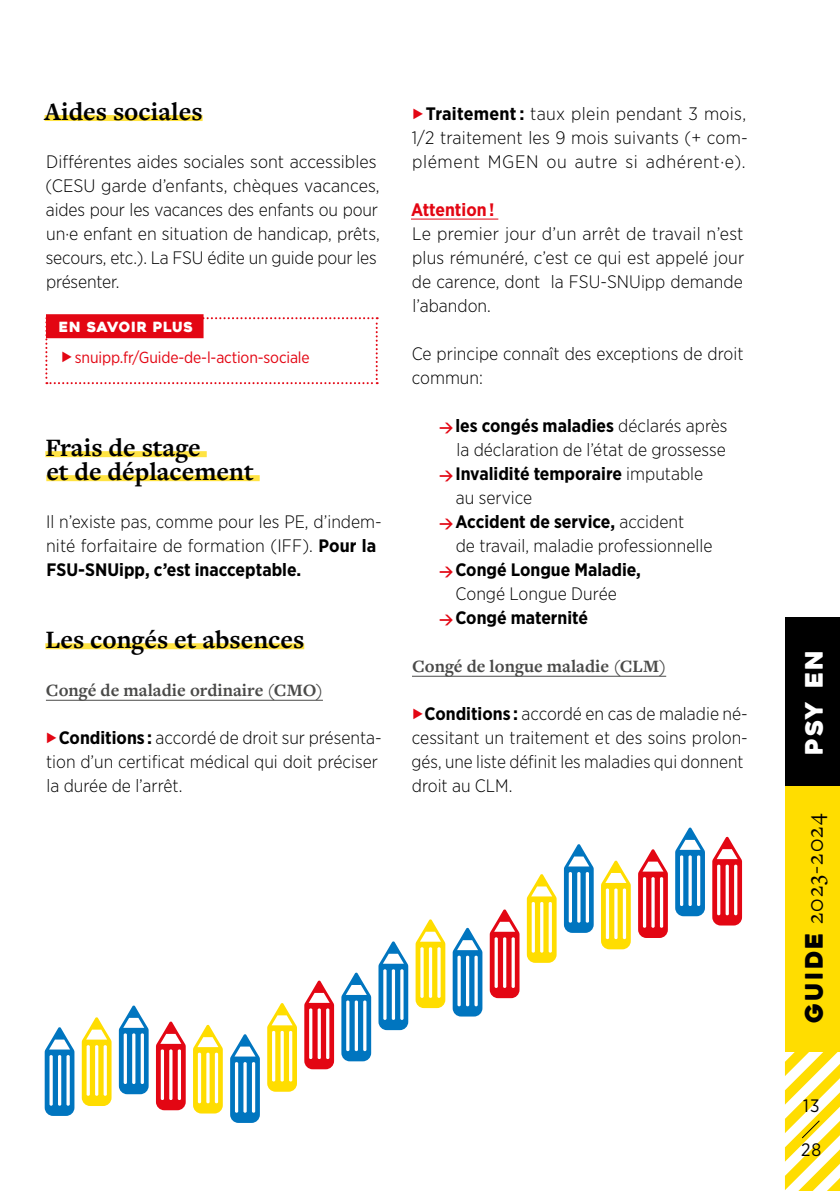
<style>
.page{position:relative;width:840px;height:1191px;background:#fff}
.page>*{position:absolute;margin:0;border:0;box-sizing:border-box;transform-origin:0 0}
._01_Niveau_1_POYNTER_copie{font:700 26px/24px "Freight Text Pro";color:#000}
.t1{font:24px "Freight Text Pro";letter-spacing:.05em;color:#000}
.t2{font:24px "Heavitas";color:#fff}
._04_texte-justifié{font:300 18px/24px "Gotham Narrow";color:#000}
._04_texte-justifié-2{font:700 18px/24px "Gotham Narrow";color:#000}
._02_Niveau_2{font:700 18px "Freight Text Pro";color:#4a4a49}
._04_texte-justifié-3{font:700 18px "Freight Text Pro";color:#4a4a49}
._04_texte-justifié-4{font:700 18px "Gotham Narrow";color:#e30613}
.t3{font:18px "Gotham Narrow";color:#000}
.t4{font:16px "Gotham Narrow";letter-spacing:-.01em;color:#e30613}
.t5{font:14px "Heavitas";letter-spacing:.025em;color:#fff}
.s1{font-weight:700}
.s2{font-family:"DINOT";font-weight:700;font-size:14px;color:#e30613}
.s3{font-family:"DINOT";font-size:14px;color:#e30613}
.s4{font-weight:300}
.s5{font-family:"Heavitas"}
</style>
<div class="page">
<div style="left:784px;top:617px;width:55px;height:170px;background:#000"></div>
<div style="left:784px;top:786px;width:55px;height:265px;background:#fd0"></div>
<svg style="left:784px;top:1050px;width:55px;height:141px"></svg>
<div style="left:45px;top:115px;width:157px;height:6px;background:#ffe343"></div>
<div style="left:45px;top:451px;width:162px;height:6px;background:#ffe343"></div>
<div style="left:46px;top:475px;width:213px;height:6px;background:#ffe343"></div>
<div style="left:45px;top:643px;width:259px;height:6px;background:#ffe343"></div>
<hr style="left:46px;top:700px;width:277px;height:1px;background:#4a4a49">
<div style="left:46px;top:314px;width:157px;height:24px;background:#e30613"></div>
<hr style="left:411px;top:219px;width:87px;height:1px;background:#e30613">
<hr style="left:412px;top:676px;width:253px;height:1px;background:#4a4a49">
<svg style="left:119px;top:1005px;width:29px;height:89px"></svg>
<svg style="left:452px;top:927px;width:30px;height:89px"></svg>
<svg style="left:193px;top:1024px;width:30px;height:89px"></svg>
<svg style="left:526px;top:874px;width:30px;height:88px"></svg>
<svg style="left:267px;top:1003px;width:30px;height:88px"></svg>
<svg style="left:601px;top:860px;width:29px;height:89px"></svg>
<svg style="left:712px;top:836px;width:29px;height:89px"></svg>
<svg style="left:82px;top:1017px;width:29px;height:89px"></svg>
<svg style="left:415px;top:919px;width:30px;height:89px"></svg>
<svg style="left:156px;top:1021px;width:30px;height:89px"></svg>
<svg style="left:489px;top:909px;width:30px;height:89px"></svg>
<svg style="left:341px;top:972px;width:30px;height:89px"></svg>
<svg style="left:675px;top:827px;width:29px;height:89px"></svg>
<svg style="left:45px;top:1027px;width:29px;height:89px"></svg>
<svg style="left:378px;top:941px;width:30px;height:89px"></svg>
<svg style="left:230px;top:1034px;width:30px;height:89px"></svg>
<svg style="left:563px;top:844px;width:30px;height:89px"></svg>
<svg style="left:304px;top:980px;width:30px;height:89px"></svg>
<svg style="left:638px;top:849px;width:29px;height:89px"></svg>
<svg style="left:45px;top:317px;width:332px;height:67px"></svg>
<p class="_01_Niveau_1_POYNTER_copie" style="left:45px;top:99px;width:159px">Aides sociales</p>
<p class="_04_texte-justifié" style="left:45px;top:149px;width:336px">Différentes aides sociales sont accessibles (CESU garde d’enfants, chèques vacances, aides pour les vacances des enfants ou pour un·e enfant en situation de handicap, prêts, secours, etc.). La FSU édite un guide pour les présenter.</p>
<p class="t5" style="left:59px;top:318px;width:135px">EN SAVOIR PLUS</p>
<p class="t4" style="left:75px;top:347px;width:236px">snuipp.fr/Guide-de-l-action-sociale</p>
<p class="_01_Niveau_1_POYNTER_copie" style="left:45px;top:435px;width:210px">Frais de stage<br>et de déplacement</p>
<p class="_04_texte-justifié" style="left:46px;top:509px;width:337px">Il n’existe pas, comme pour les PE, d’indem&shy;nité forfaitaire de formation (IFF). <span class="s1">Pour la<br>FSU-SNUipp, c’est inacceptable.</span></p>
<p class="_01_Niveau_1_POYNTER_copie" style="left:45px;top:627px;width:260px">Les congés et absences</p>
<p class="_02_Niveau_2" style="left:46px;top:678px;width:278px">Congé de maladie ordinaire (CMO)</p>
<p class="_04_texte-justifié" style="left:46px;top:725px;width:337px;text-indent:13px"><span class="s1">Conditions :</span> accordé de droit sur présenta&shy;tion d’un certificat médical qui doit préciser la durée de l’arrêt.</p>
<p class="_04_texte-justifié" style="left:411px;top:101px;width:337px;text-align:justify;text-indent:14px"><span class="s1">Traitement :</span> taux plein pendant 3 mois, 1/2 traitement les 9 mois suivants (+ com&shy;plément MGEN ou autre si adhérent·e).</p>
<p class="_04_texte-justifié-4" style="left:411px;top:198px;width:85px">Attention !</p>
<p class="_04_texte-justifié" style="left:411px;top:221px;width:334px;text-align:justify">Le premier jour d’un arrêt de travail n’est plus rémunéré, c’est ce qui est appelé jour de carence, dont la FSU-SNUipp demande l’abandon.</p>
<p class="_04_texte-justifié" style="left:411px;top:341px;width:333px">Ce principe connaît des exceptions de droit commun:</p>
<p class="_04_texte-justifié" style="left:439px;top:413px;width:289px;text-align:right"><span class="s2">→</span><span class="s1">les congés maladies</span> déclarés après la déclaration de l’état de grossesse</p>
<p class="_04_texte-justifié-2" style="left:455px;top:462px;width:249px;text-indent:-17px"><span class="s3">→</span>Invalidité temporaire <span class="s4">imputable au service</span></p>
<p class="_04_texte-justifié" style="left:455px;top:509px;width:258px;text-indent:-16px"><span class="s2">→</span><span class="s1">Accident de service,</span> accident<br>de travail, maladie professionnelle</p>
<p class="_04_texte-justifié-2" style="left:439px;top:558px;width:203px;text-align:center"><span class="s3">→</span>Congé Longue Maladie,<br><span class="s4">Congé Longue Durée</span></p>
<p class="_04_texte-justifié-2" style="left:439px;top:606px;width:150px"><span class="s3">→</span>Congé maternité</p>
<p class="_04_texte-justifié-3" style="left:412px;top:654px;width:255px">Congé de longue maladie (CLM)</p>
<p class="_04_texte-justifié" style="left:411px;top:701px;width:337px;text-indent:13px"><span class="s1">Conditions :</span> accordé en cas de maladie né&shy;cessitant un traitement et des soins prolon&shy;gés, une liste définit les maladies qui donnent droit au CLM.</p>
<h2 class="t2" style="left:799px;top:755px;width:107px;rotate:-90deg">PSY EN</h2>
<h2 class="t1" style="left:799px;top:1023px;width:211px;rotate:-90deg"><span class="s5">GUIDE</span> 2023-2024</h2>
<p class="t3" style="left:802px;top:1094px;width:18px">13</p>
<p class="t3" style="left:800px;top:1138px;width:22px">28</p>
</div>
